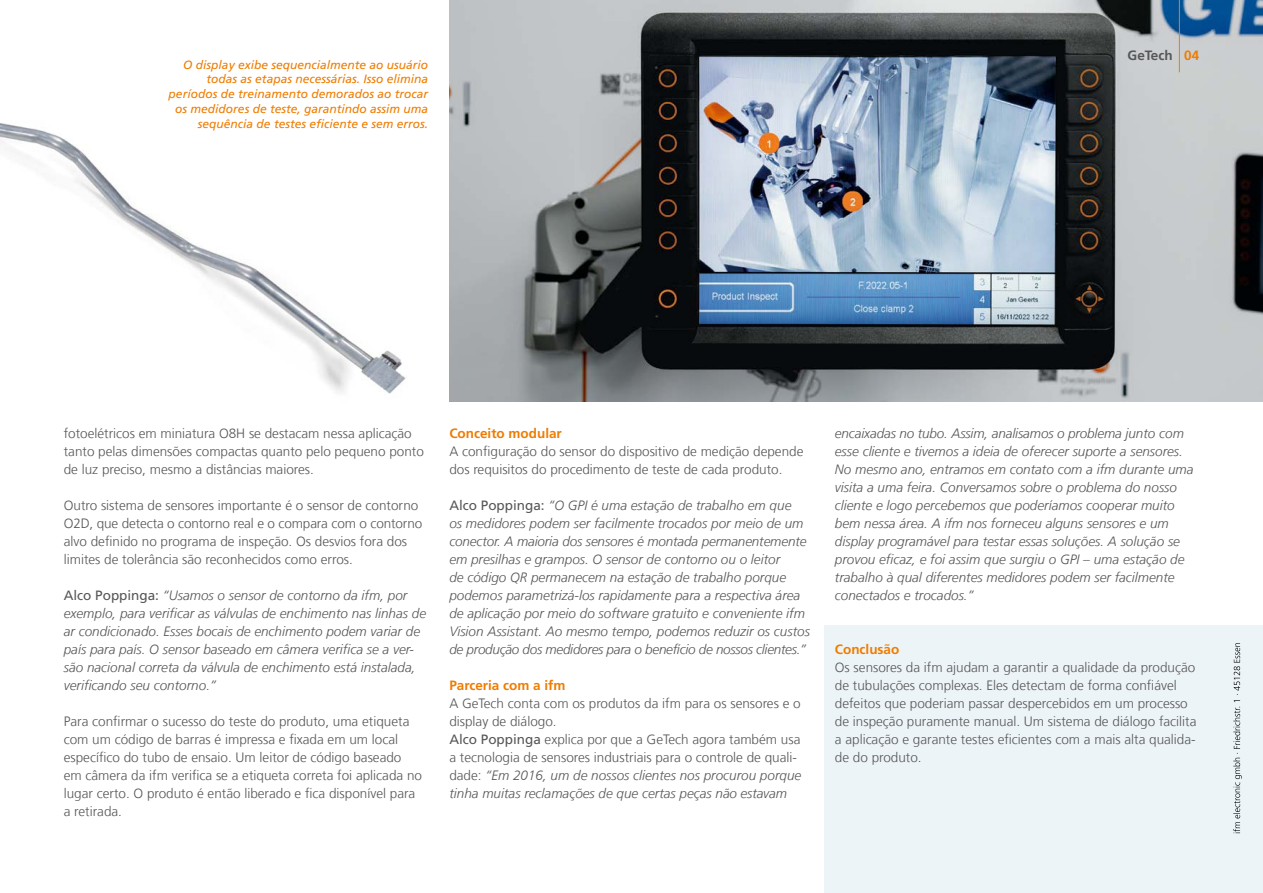
<style>
.page{position:relative;width:1263px;height:893px;background:#fff}
.page>*{position:absolute;margin:0;border:0;box-sizing:border-box;transform-origin:0 0}
.Fließtext_9pt_verschachtelt{font:300 13.5px/18px "Frutiger LT Com";color:#565656}
.Fließtext_9pt_verschachtelt-2{font:italic 300 13.5px/18px "Frutiger LT Com";color:#565656}
.Fließtext_9pt_headline_orange{font:700 13.5px "Frutiger LT Com";color:#ef7c00}
.t1{font:700 13.5px "Frutiger LT Com";color:#565656}
.Bildunterschrift_rebü{font:italic 12px/14.9px "Frutiger LT Com";color:#ef7c00;text-align:right}
.s1{color:#ef7c00}
.s2{font-weight:400;font-style:normal}
.s3{font-weight:400}
.s4{font-style:italic}
</style>
<div class="page">
<img style="left:0;top:123px;width:406px;height:271px">
<div style="left:824px;top:625px;width:439px;height:268px;background:#edf4f8"></div>
<img style="left:449px;top:0;width:814px;height:402px">
<hr style="left:1179px;top:0;width:1px;height:72px;background:#ef7c00">
<svg style="left:1233px;top:643px;width:9px;height:190px"></svg>
<p class="Bildunterschrift_rebü" style="left:169px;top:57px;width:261px">O display exibe sequencialmente ao usuário todas as etapas necessárias. Isso elimina períodos de treinamento demorados ao trocar os medidores de teste, garantindo assim uma sequência de testes eficiente e sem erros.</p>
<p class="t1" style="left:1127px;top:47px;width:73px">GeTech <span class="s1">04</span></p>
<p class="Fließtext_9pt_verschachtelt" style="left:64px;top:424px;width:362px">fotoelétricos em miniatura O8H se destacam nessa aplicação tanto pelas dimensões compactas quanto pelo pequeno ponto de luz preciso, mesmo a distâncias maiores.</p>
<p class="Fließtext_9pt_verschachtelt" style="left:64px;top:496px;width:360px">Outro sistema de sensores importante é o sensor de contorno O2D, que detecta o contorno real e o compara com o contorno alvo definido no programa de inspeção. Os desvios fora dos limites de tolerância são reconhecidos como erros.</p>
<p class="Fließtext_9pt_verschachtelt-2" style="left:64px;top:586px;width:364px"><span class="s2">Alco Poppinga:</span> “Usamos o sensor de contorno da ifm, por exemplo, para verificar as válvulas de enchimento nas linhas de ar condicionado. Esses bocais de enchimento podem variar de país para país. O sensor baseado em câmera verifica se a ver&shy;são nacional correta da válvula de enchimento está instalada, verificando seu contorno.”</p>
<p class="Fließtext_9pt_verschachtelt" style="left:64px;top:712px;width:360px">Para confirmar o sucesso do teste do produto, uma etiqueta com um código de barras é impressa e fixada em um local específico do tubo de ensaio. Um leitor de código baseado em câmera da ifm verifica se a etiqueta correta foi aplicada no lugar certo. O produto é então liberado e fica disponível para a retirada.</p>
<p class="Fließtext_9pt_headline_orange" style="left:449px;top:425px;width:114px">Conceito modular</p>
<p class="Fließtext_9pt_verschachtelt" style="left:449px;top:442px;width:356px">A configuração do sensor do dispositivo de medição depende dos requisitos do procedimento de teste de cada produto.</p>
<p class="Fließtext_9pt_verschachtelt-2" style="left:449px;top:496px;width:362px"><span class="s2">Alco Poppinga:</span> “O GPI é uma estação de trabalho em que<br>os medidores podem ser facilmente trocados por meio de um conector. A maioria dos sensores é montada permanentemente em presilhas e grampos. O sensor de contorno ou o leitor<br>de código QR permanecem na estação de trabalho porque podemos parametrizá-los rapidamente para a respectiva área de aplicação por meio do software gratuito e conveniente ifm Vision Assistant. Ao mesmo tempo, podemos reduzir os custos de produção dos medidores para o benefício de nossos clientes.”</p>
<p class="Fließtext_9pt_headline_orange" style="left:449px;top:677px;width:118px">Parceria com a ifm</p>
<p class="Fließtext_9pt_verschachtelt" style="left:449px;top:694px;width:353px">A GeTech conta com os produtos da ifm para os sensores e o display de diálogo.<br><span class="s3">Alco Poppinga</span> explica por que a GeTech agora também usa a tecnologia de sensores industriais para o controle de quali&shy;dade: <span class="s4">“Em 2016, um de nossos clientes nos procurou porque tinha muitas reclamações de que certas peças não estavam</span></p>
<p class="Fließtext_9pt_verschachtelt-2" style="left:835px;top:424px;width:360px">encaixadas no tubo. Assim, analisamos o problema junto com esse cliente e tivemos a ideia de oferecer suporte a sensores.<br>No mesmo ano, entramos em contato com a ifm durante uma visita a uma feira. Conversamos sobre o problema do nosso cliente e logo percebemos que poderíamos cooperar muito bem nessa área. A ifm nos forneceu alguns sensores e um display programável para testar essas soluções. A solução se provou eficaz, e foi assim que surgiu o GPI – uma estação de trabalho à qual diferentes medidores podem ser facilmente conectados e trocados.”</p>
<p class="Fließtext_9pt_headline_orange" style="left:835px;top:641px;width:66px">Conclusão</p>
<p class="Fließtext_9pt_verschachtelt" style="left:835px;top:658px;width:363px">Os sensores da ifm ajudam a garantir a qualidade da produção de tubulações complexas. Eles detectam de forma confiável defeitos que poderiam passar despercebidos em um processo de inspeção puramente manual. Um sistema de diálogo facilita a aplicação e garante testes eficientes com a mais alta qualida&shy;de do produto.</p>
</div>
